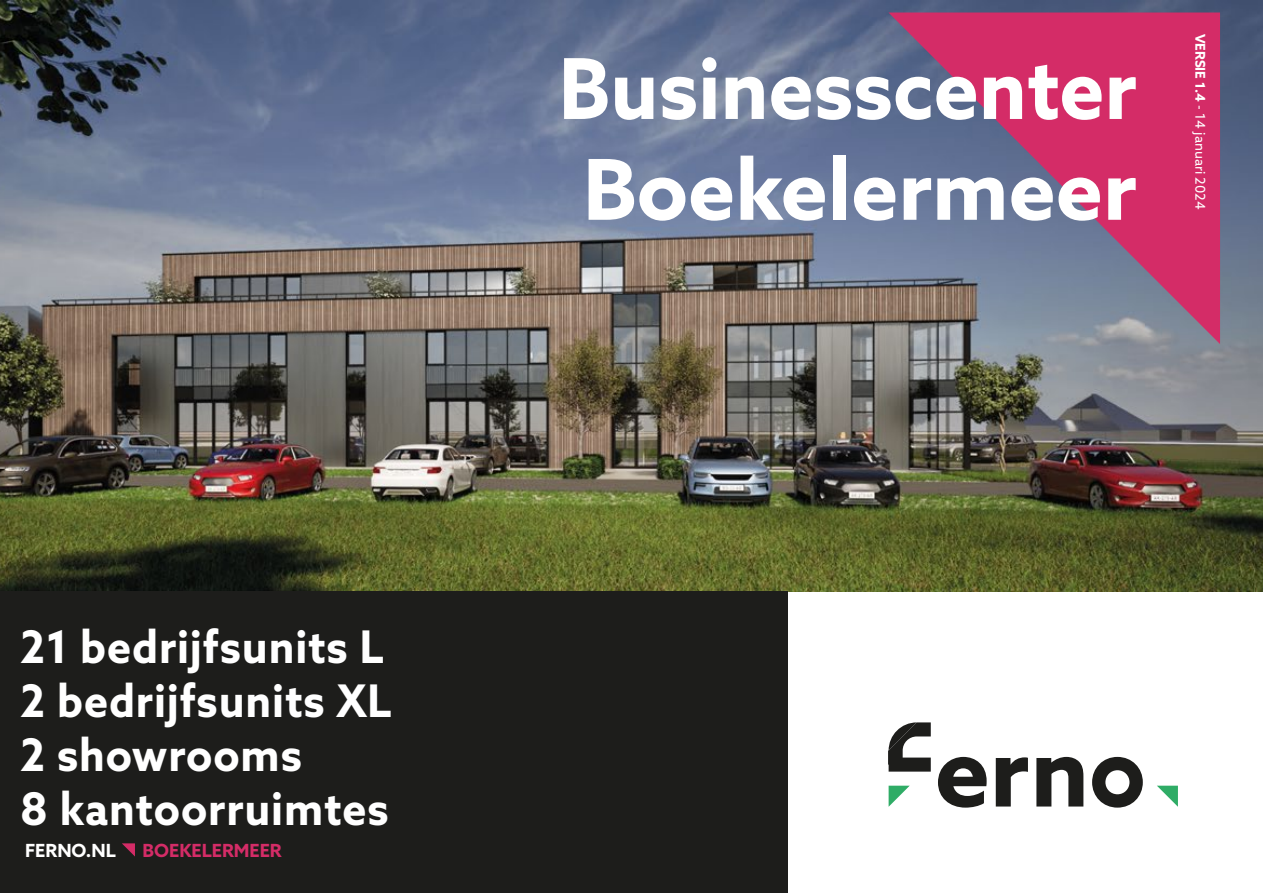
<style>
.page{position:relative;width:1263px;height:893px;background:#fff}
.page>*{position:absolute;margin:0;border:0;box-sizing:border-box;transform-origin:0 0}
.t1{font:700 84px/100.8px "Azo Sans";color:#fff;scale:.96 1}
.t2{font:700 45px/54px "Azo Sans";letter-spacing:.02em;color:#fff;scale:.96 1}
.t3{font:700 18.15px "Azo Sans";color:#d42c67}
.t4{font:700 18.15px "Azo Sans";color:#fff}
.t5{font:13.5px "Azo Sans";color:#fff}
.s1{font-weight:700}
</style>
<div class="page">
<img style="left:0;top:0;width:1263px;height:592px">
<div style="left:0;top:592px;width:787px;height:301px;background:#1d1d1b"></div>
<svg style="left:888px;top:13px;width:332px;height:331px;background:#a0557e"></svg>
<svg style="left:888px;top:722px;width:99px;height:86px"></svg>
<svg style="left:996px;top:757px;width:32px;height:49px"></svg>
<svg style="left:1036px;top:757px;width:47px;height:49px"></svg>
<svg style="left:1092px;top:757px;width:51px;height:51px"></svg>
<svg style="left:1157px;top:786px;width:21px;height:21px"></svg>
<svg style="left:122px;top:843px;width:13px;height:13px"></svg>
<p class="t2" style="left:20px;top:619px;width:388px">21 bedrijfsunits L<br>2 bedrijfsunits XL<br>2 showrooms<br>8 kantoorruimtes</p>
<p class="t4" style="left:25px;top:838px;width:92px">FERNO.NL</p>
<p class="t3" style="left:143px;top:838px;width:141px">BOEKELERMEER</p>
<h1 class="t1" style="left:559px;top:37px;width:603px">Businesscenter<br>Boekelermeer</h1>
<p class="t5" style="left:1209px;top:34px;width:177px;rotate:90deg"><span class="s1">VERSIE 1.4</span> - 14 januari 2024</p>
</div>
